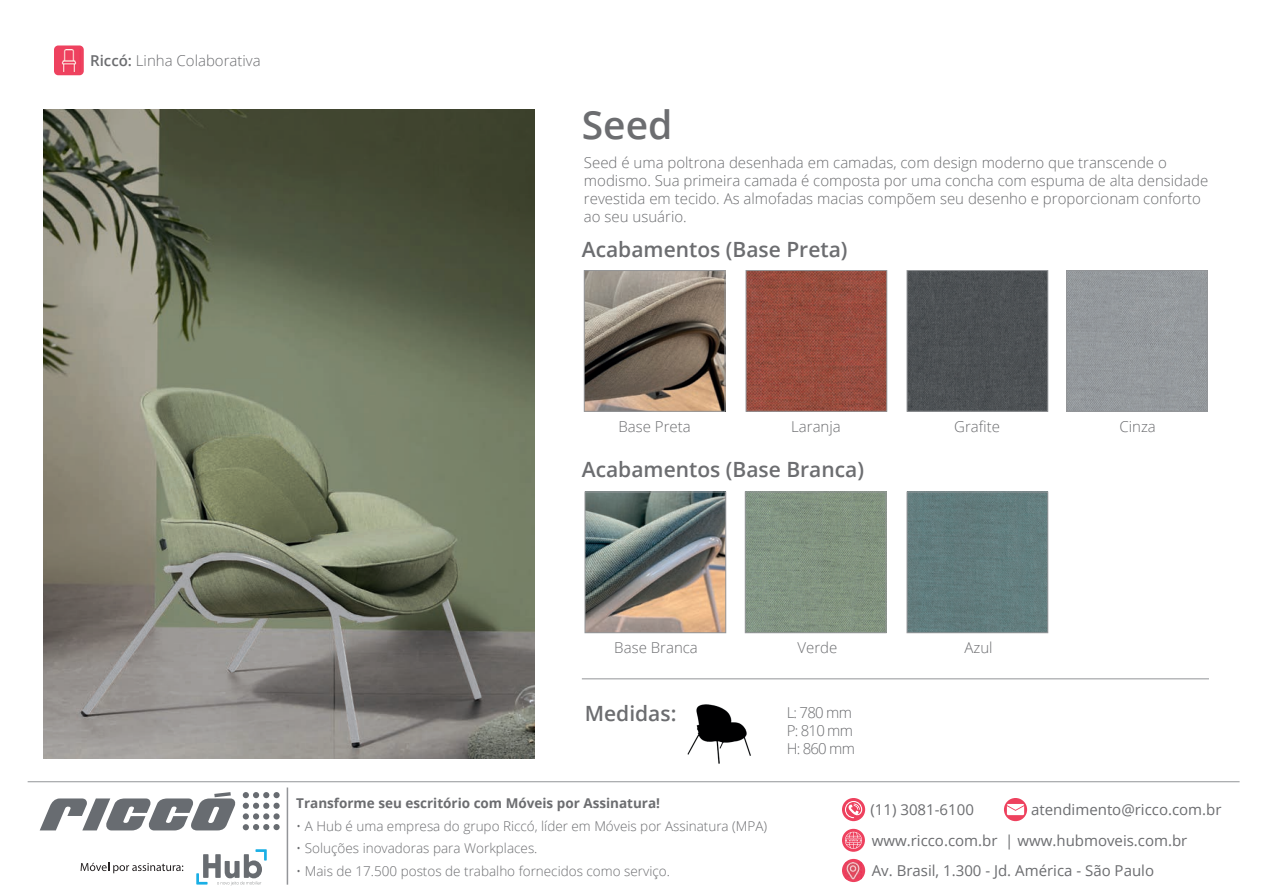
<style>
.page{position:relative;width:1263px;height:893px;background:#fff}
.page>*{position:absolute;margin:0;border:0;box-sizing:border-box;transform-origin:0 0}
.t1{font:600 39px "Open Sans";color:#6c6d70}
.t2{font:600 21px "Open Sans";color:#6c6d70}
.t3{font:300 15px/18px "Open Sans";color:#6c6d70}
.t4{font:15px/30.9px "Open Sans";color:#6c6d70}
.t5{font:300 15px/18px "Open Sans";letter-spacing:-.05em;color:#6c6d70}
.t6{font:300 13.5px "Open Sans";color:#6c6d70}
.t7{font:700 13.5px "Open Sans";color:#6c6d70}
.s1{font-weight:600}
</style>
<div class="page">
<img style="left:43px;top:109px;width:492px;height:649px">
<img style="left:748px;top:272px;width:137px;height:137px">
<div style="left:746px;top:270px;width:141px;height:141px;border:1px solid #939598"></div>
<img style="left:909px;top:272px;width:137px;height:137px">
<div style="left:907px;top:270px;width:141px;height:141px;border:1px solid #939598"></div>
<div style="left:54px;top:45px;width:30px;height:30px;background:#ee425f;border-radius:4px"></div>
<img style="left:62px;top:49px;width:15px;height:23px">
<hr style="left:582px;top:678px;width:627px;height:1px;background:#939598">
<img style="left:587px;top:494px;width:137px;height:137px">
<div style="left:585px;top:492px;width:141px;height:141px;border:1px solid #939598"></div>
<img style="left:586px;top:272px;width:137px;height:137px">
<div style="left:584px;top:270px;width:141px;height:141px;border:1px solid #939598"></div>
<img style="left:747px;top:494px;width:137px;height:137px">
<div style="left:745px;top:492px;width:141px;height:141px;border:1px solid #939598"></div>
<img style="left:909px;top:494px;width:137px;height:137px">
<div style="left:907px;top:492px;width:141px;height:141px;border:1px solid #939598"></div>
<img style="left:1068px;top:272px;width:137px;height:137px">
<div style="left:1066px;top:270px;width:141px;height:141px;border:1px solid #939598"></div>
<img style="left:687px;top:704px;width:64px;height:60px">
<hr style="left:28px;top:781px;width:1211px;height:1px;background:#939598">
<svg style="left:842px;top:829px;width:23px;height:23px"></svg>
<svg style="left:842px;top:798px;width:23px;height:23px"></svg>
<svg style="left:1004px;top:798px;width:23px;height:23px"></svg>
<svg style="left:845px;top:832px;width:17px;height:17px"></svg>
<svg style="left:845px;top:801px;width:17px;height:17px"></svg>
<svg style="left:1007px;top:804px;width:17px;height:11px"></svg>
<hr style="left:287px;top:787px;width:1px;height:98px;background:#939598">
<svg style="left:243px;top:792px;width:26px;height:38px"></svg>
<div style="left:273px;top:813px;width:7px;height:6px;background:#686c71;border-radius:50%"></div>
<div style="left:273px;top:824px;width:7px;height:6px;background:#686c71;border-radius:50%"></div>
<div style="left:273px;top:803px;width:7px;height:6px;background:#686c71;border-radius:50%"></div>
<div style="left:273px;top:792px;width:7px;height:6px;background:#686c71;border-radius:50%"></div>
<svg style="left:40px;top:792px;width:196px;height:38px"></svg>
<svg style="left:196px;top:849px;width:71px;height:36px"></svg>
<svg style="left:81px;top:863px;width:102px;height:10px"></svg>
<svg style="left:842px;top:859px;width:23px;height:23px"></svg>
<img style="left:845px;top:862px;width:17px;height:17px">
<p class="t3" style="left:90px;top:51px;width:172px"><span class="s1">Riccó:</span> Linha Colaborativa</p>
<h1 class="t1" style="left:582px;top:98px;width:92px">Seed</h1>
<p class="t3" style="left:584px;top:153px;width:626px">Seed é uma poltrona desenhada em camadas, com design moderno que transcende o modismo. Sua primeira camada é composta por uma concha com espuma de alta densidade revestida em tecido. As almofadas macias compõem seu desenho e proporcionam conforto ao seu usuário.</p>
<h2 class="t2" style="left:582px;top:235px;width:267px">Acabamentos (Base Preta)</h2>
<p class="t3" style="left:618px;top:417px;width:74px">Base Preta</p>
<p class="t3" style="left:791px;top:417px;width:51px">Laranja</p>
<p class="t3" style="left:954px;top:417px;width:47px">Grafite</p>
<p class="t3" style="left:1119px;top:417px;width:38px">Cinza</p>
<h2 class="t2" style="left:582px;top:455px;width:284px">Acabamentos (Base Branca)</h2>
<p class="t3" style="left:614px;top:638px;width:85px">Base Branca</p>
<p class="t3" style="left:797px;top:638px;width:41px">Verde</p>
<p class="t3" style="left:964px;top:638px;width:30px">Azul</p>
<h2 class="t2" style="left:585px;top:699px;width:93px">Medidas:</h2>
<p class="t7" style="left:296px;top:794px;width:365px">Transforme seu escritório com Móveis por Assinatura!</p>
<p class="t6" style="left:296px;top:816px;width:472px">• A Hub é uma empresa do grupo Riccó, líder em Móveis por Assinatura (MPA)</p>
<p class="t6" style="left:296px;top:839px;width:243px">• Soluções inovadoras para Workplaces.</p>
<p class="t6" style="left:296px;top:861px;width:375px">• Mais de 17.500 postos de trabalho fornecidos como serviço.</p>
<p class="t5" style="left:787px;top:703px;width:70px">L: 780 mm<br>P: 810 mm<br>H: 860 mm</p>
<p class="t4" style="left:872px;top:793px;width:351px;text-indent:159px">atendimento@ricco.com.br www.ricco.com.br | www.hubmoveis.com.br</p>
<p class="t4" style="left:870px;top:793px;width:105px">(11) 3081-6100</p>
<p class="t4" style="left:872px;top:855px;width:284px">Av. Brasil, 1.300 - Jd. América - São Paulo</p>
</div>
